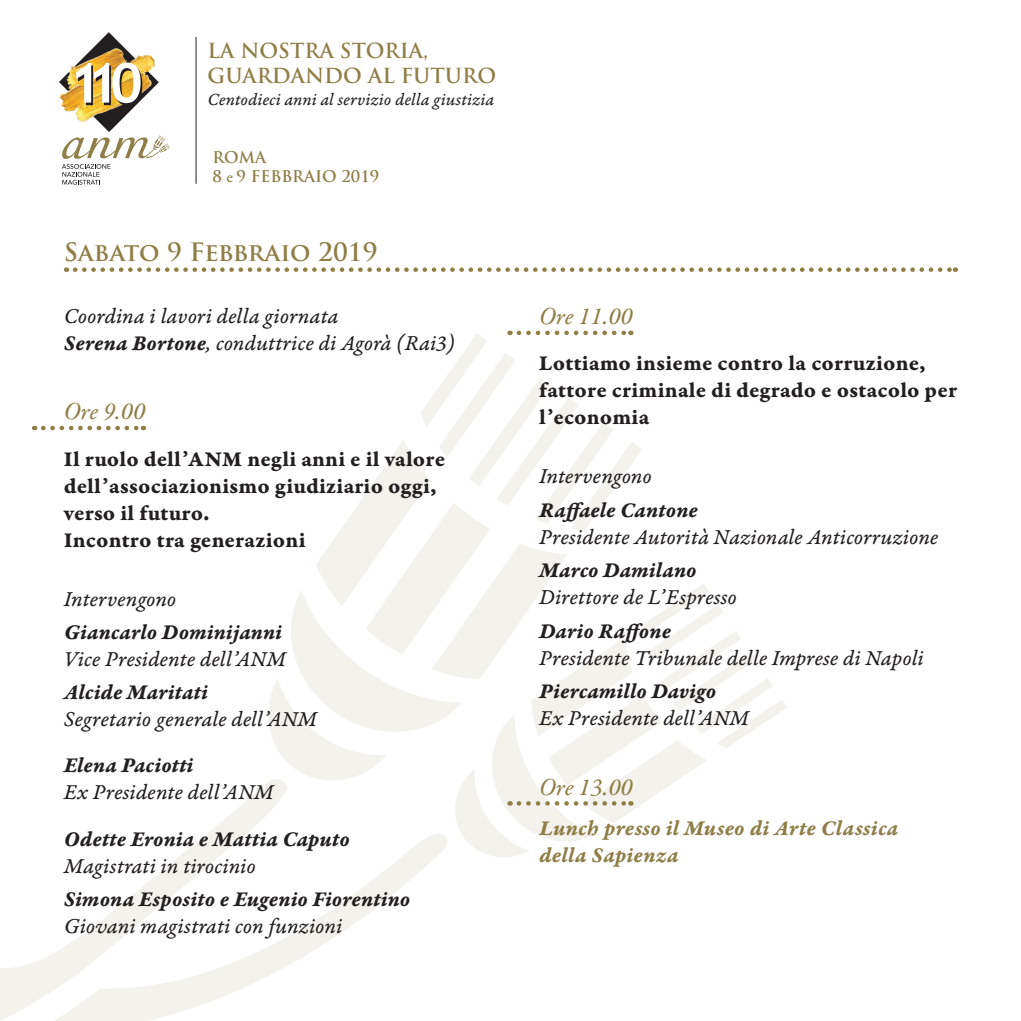
<style>
.page{position:relative;width:1021px;height:1021px;background:#fff}
.page>*{position:absolute;margin:0;border:0;box-sizing:border-box;transform-origin:0 0}
.t1{font:24.75px "Garamond Premr Pro Med It";color:#8e7e47}
.t2{font:700 24.75px "Trajan Pro";color:#8e7e47}
.t3{font:22.5px/27px "Garamond Premr Pro It Capt";color:#231f20}
.t4{font:22.5px/27px "Garamond Premr Pro Bd Capt";letter-spacing:.01em;color:#231f20}
.t5{font:22.5px "Garamond Premr Pro Bd It Capt";color:#231f20}
.t6{font:22.5px/27px "Garamond Premr Pro Bd It Capt";letter-spacing:.01em;color:#8e7e47}
.t7{font:700 20.25px/24.3px "Trajan Pro";color:#8e7e47}
.t8{font:18px "Garamond Premr Pro It Capt";letter-spacing:.005em;color:#231f20}
.t9{font:700 15.75px/18.9px "Trajan Pro";color:#8e7e47}
.s1{font-family:"Garamond Premr Pro Capt";font-weight:400}
.s2{font-family:"Garamond Premr Pro Bd It Capt"}
</style>
<div class="page">
<hr style="left:196px;top:37px;width:1px;height:147px;background:#231f20">
<svg style="left:287px;top:863px;width:142px;height:103px"></svg>
<svg style="left:0;top:425px;width:287px;height:595px"></svg>
<svg style="left:43px;top:426px;width:101px;height:4px"></svg>
<svg style="left:260px;top:330px;width:527px;height:533px"></svg>
<svg style="left:75px;top:267px;width:880px;height:5px"></svg>
<svg style="left:59px;top:32px;width:111px;height:153px"></svg>
<p class="t7" style="left:207px;top:39px;width:290px">LA NOSTRA STORIA,<br>GUARDANDO AL FUTURO</p>
<p class="t8" style="left:207px;top:89px;width:288px">Centodieci anni al servizio della giustizia</p>
<p class="t9" style="left:212px;top:148px;width:168px">ROMA<br>8 <span class="s1">e</span> 9 FEBBRAIO 2019</p>
<p class="t2" style="left:64px;top:237px;width:315px">Sabato 9 Febbraio 2019</p>
<p class="t3" style="left:64px;top:303px;width:393px">Coordina i lavori della giornata<br><span class="s2">Serena Bortone</span>, conduttrice di Agorà (Rai3)</p>
<p class="t1" style="left:64px;top:396px;width:83px">Ore 9.00</p>
<p class="t4" style="left:64px;top:445px;width:383px">Il ruolo dell’ANM negli anni e il valore dell’associazionismo giudiziario oggi, verso il futuro.<br>Incontro tra generazioni</p>
<p class="t3" style="left:64px;top:586px;width:114px">Intervengono</p>
<p class="t5" style="left:64px;top:618px;width:220px">Giancarlo Dominijanni</p>
<p class="t3" style="left:64px;top:646px;width:223px">Vice Presidente dell’ANM</p>
<p class="t5" style="left:64px;top:678px;width:146px">Alcide Maritati</p>
<p class="t3" style="left:64px;top:707px;width:255px">Segretario generale dell’ANM</p>
<p class="t5" style="left:64px;top:751px;width:131px">Elena Paciotti</p>
<p class="t3" style="left:64px;top:780px;width:211px">Ex Presidente dell’ANM</p>
<p class="t5" style="left:64px;top:824px;width:287px">Odette Eronia e Mattia Caputo</p>
<p class="t3" style="left:64px;top:853px;width:193px">Magistrati in tirocinio</p>
<p class="t5" style="left:64px;top:885px;width:348px">Simona Esposito e Eugenio Fiorentino</p>
<p class="t3" style="left:64px;top:913px;width:280px">Giovani magistrati con funzioni</p>
<p class="t1" style="left:539px;top:301px;width:95px">Ore 11.00</p>
<p class="t4" style="left:539px;top:350px;width:419px">Lottiamo insieme contro la corruzione, fattore criminale di degrado e ostacolo per l’economia</p>
<p class="t3" style="left:539px;top:464px;width:114px">Intervengono</p>
<p class="t5" style="left:539px;top:496px;width:160px">Raffaele Cantone</p>
<p class="t3" style="left:539px;top:524px;width:400px">Presidente Autorità Nazionale Anticorruzione</p>
<p class="t5" style="left:539px;top:556px;width:159px">Marco Damilano</p>
<p class="t3" style="left:539px;top:585px;width:199px">Direttore de L’Espresso</p>
<p class="t5" style="left:539px;top:616px;width:133px">Dario Raffone</p>
<p class="t3" style="left:539px;top:645px;width:386px">Presidente Tribunale delle Imprese di Napoli</p>
<p class="t5" style="left:539px;top:677px;width:178px">Piercamillo Davigo</p>
<p class="t3" style="left:539px;top:705px;width:211px">Ex Presidente dell’ANM</p>
<p class="t1" style="left:539px;top:771px;width:95px">Ore 13.00</p>
<p class="t6" style="left:539px;top:815px;width:360px">Lunch presso il Museo di Arte Classica della Sapienza</p>
</div>
